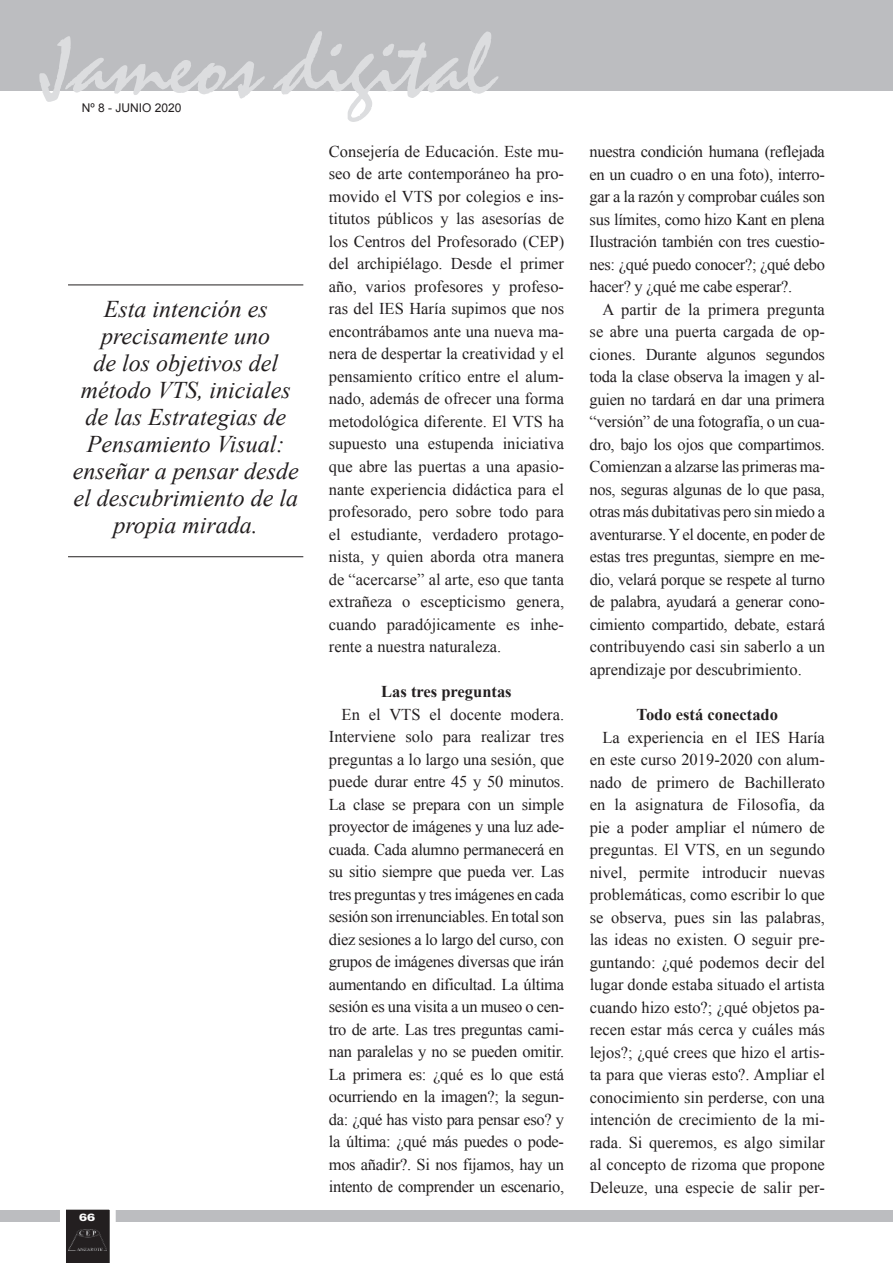
<style>
.page{position:relative;width:893px;height:1263px;background:#fff}
.page>*{position:absolute;margin:0;border:0;box-sizing:border-box;transform-origin:0 0}
.t1{font:90px "Staccato 222 BT";color:#dcdddf}
.t2{font:italic 24px/27px "Times New Roman";color:#231f20;text-align:center}
.t3{font:16.5px/22.5px "Times New Roman";letter-spacing:-.02em;color:#231f20;text-align:justify}
.t4{font:700 16.5px "Times New Roman";color:#231f20}
.t5{font:12px "Arial";color:#231f20}
.t6{font:900 expanded 10.5px "Zurich BT";color:#fff}
</style>
<div class="page">
<div style="left:0;top:1209px;width:893px;height:12px;background:#bcbdc0"></div>
<svg style="left:60px;top:1209px;width:56px;height:54px"></svg>
<div style="left:0;top:0;width:893px;height:90px;background:#bcbdc0"></div>
<img style="left:69px;top:1229px;width:37px;height:22px">
<hr style="left:68px;top:285px;width:235px;height:1px;background:#231f20">
<hr style="left:68px;top:556px;width:235px;height:1px;background:#231f20">
<h1 class="t1" style="left:39px;top:15px;width:456px">Jameos digital</h1>
<p class="t5" style="left:82px;top:100px;width:101px">Nº 8 - JUNIO 2020</p>
<h2 class="t2" style="left:73px;top:295px;width:227px">Esta intención es precisamente uno<br>de los objetivos del método VTS, iniciales de las Estrategias de<br>Pensamiento Visual: enseñar a pensar desde el descubrimiento de la propia mirada.</h2>
<p class="t6" style="left:79px;top:1211px;width:17px">66</p>
<p class="t3" style="left:329px;top:140px;width:237px">Consejería de Educación. Este mu&shy;seo de arte contemporáneo ha pro&shy;movido el VTS por colegios e ins&shy;titutos públicos y las asesorías de los Centros del Profesorado (CEP) del archipiélago. Desde el primer año, varios profesores y profeso&shy;ras del IES Haría supimos que nos encontrábamos ante una nueva ma&shy;nera de despertar la creatividad y el pensamiento crítico entre el alum&shy;nado, además de ofrecer una forma metodológica diferente. El VTS ha supuesto una estupenda iniciativa que abre las puertas a una apasio&shy;nante experiencia didáctica para el profesorado, pero sobre todo para el estudiante, verdadero protago&shy;nista, y quien aborda otra manera de “acercarse” al arte, eso que tanta extrañeza o escepticismo genera, cuando paradójicamente es inhe&shy;rente a nuestra naturaleza.</p>
<p class="t4" style="left:381px;top:680px;width:132px">Las tres preguntas</p>
<p class="t3" style="left:329px;top:702px;width:237px;text-align:left;text-indent:13px">En el VTS el docente modera.<br>Interviene solo para realizar tres preguntas a lo largo una sesión, que puede durar entre 45 y 50 minutos.<br>La clase se prepara con un simple proyector de imágenes y una luz ade&shy;cuada. Cada alumno permanecerá en su sitio siempre que pueda ver. Las tres preguntas y tres imágenes en cada sesión son irrenunciables. En total son diez sesiones a lo largo del curso, con grupos de imágenes diversas que irán aumentando en dificultad. La última sesión es una visita a un museo o cen&shy;tro de arte. Las tres preguntas cami&shy;nan paralelas y no se pueden omitir.<br>La primera es: ¿qué es lo que está ocurriendo en la imagen?; la segun&shy;da: ¿qué has visto para pensar eso? y la última: ¿qué más puedes o pode&shy;mos añadir?. Si nos fijamos, hay un intento de comprender un escenario,</p>
<p class="t3" style="left:590px;top:140px;width:237px">nuestra condición humana (reflejada en un cuadro o en una foto), interro&shy;gar a la razón y comprobar cuáles son sus límites, como hizo Kant en plena Ilustración también con tres cuestio&shy;nes: ¿qué puedo conocer?; ¿qué debo hacer? y ¿qué me cabe esperar?.</p>
<p class="t3" style="left:590px;top:298px;width:237px;text-align:left;text-indent:13px">A partir de la primera pregunta se abre una puerta cargada de op&shy;ciones. Durante algunos segundos toda la clase observa la imagen y al&shy;guien no tardará en dar una primera “versión” de una fotografía, o un cua&shy;dro, bajo los ojos que compartimos.<br>Comienzan a alzarse las primeras ma&shy;nos, seguras algunas de lo que pasa, otras más dubitativas pero sin miedo a aventurarse. Y el docente, en poder de estas tres preguntas, siempre en me&shy;dio, velará porque se respete al turno de palabra, ayudará a generar cono&shy;cimiento compartido, debate, estará contribuyendo casi sin saberlo a un aprendizaje por descubrimiento.</p>
<p class="t4" style="left:637px;top:703px;width:143px">Todo está conectado</p>
<p class="t3" style="left:590px;top:726px;width:237px;text-indent:13px">La experiencia en el IES Haría en este curso 2019-2020 con alum&shy;nado de primero de Bachillerato en la asignatura de Filosofía, da pie a poder ampliar el número de preguntas. El VTS, en un segundo nivel, permite introducir nuevas problemáticas, como escribir lo que se observa, pues sin las palabras, las ideas no existen. O seguir pre&shy;guntando: ¿qué podemos decir del lugar donde estaba situado el artista cuando hizo esto?; ¿qué objetos pa&shy;recen estar más cerca y cuáles más lejos?; ¿qué crees que hizo el artis&shy;ta para que vieras esto?. Ampliar el conocimiento sin perderse, con una intención de crecimiento de la mi&shy;rada. Si queremos, es algo similar al concepto de rizoma que propone Deleuze, una especie de salir per-</p>
</div>
